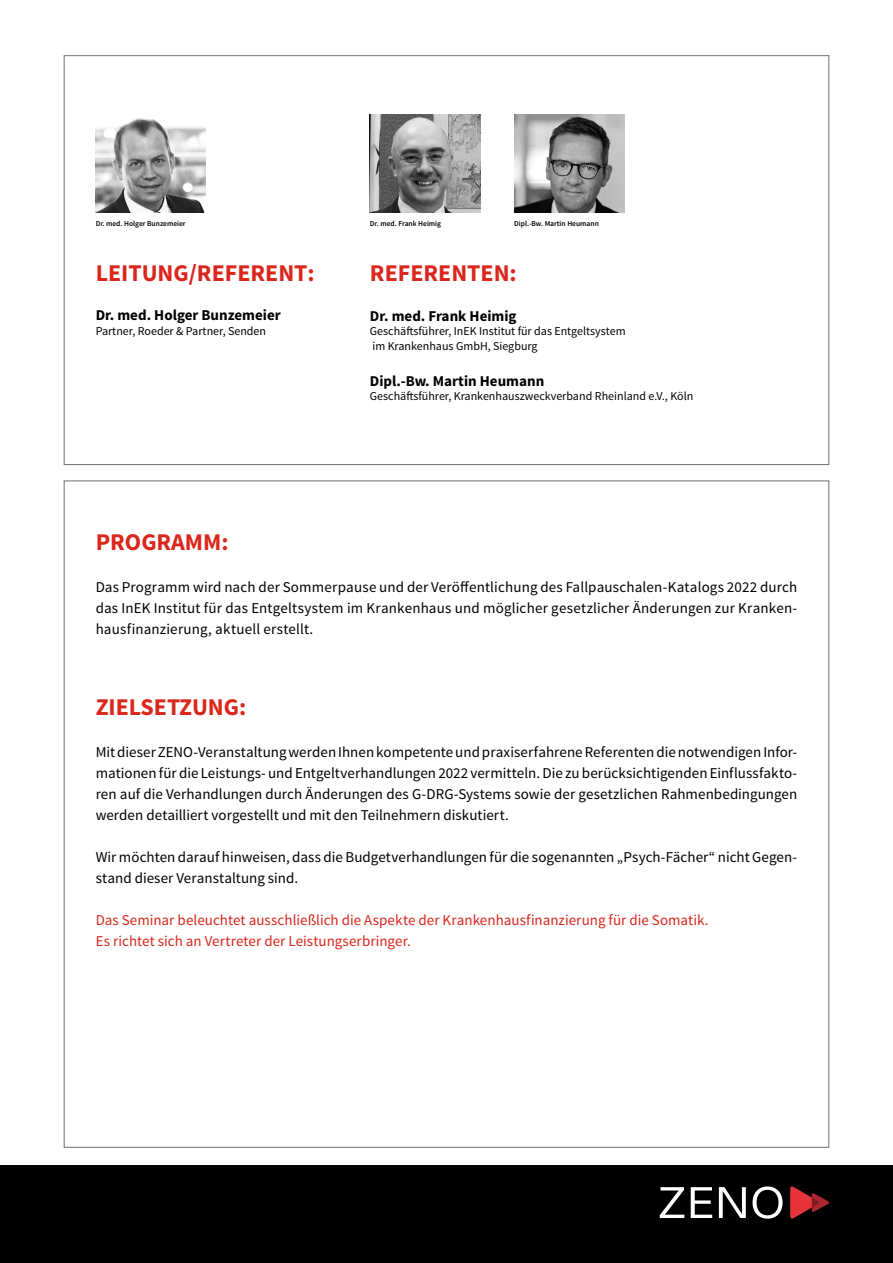
<style>
.page{position:relative;width:893px;height:1263px;background:#fff}
.page>*{position:absolute;margin:0;border:0;box-sizing:border-box;transform-origin:0 0}
.t1{font:700 24px "Source Sans Pro";color:#db261b}
.t2{font:15px/21px "Source Sans Pro";letter-spacing:.005em;color:#000;text-align:justify}
.t3{font:15px/21px "Source Sans Pro";color:#db261b}
.t4{font:700 15px "Source Sans Pro";color:#000}
.t5{font:12px/14.4px "Source Sans Pro";color:#000}
.t6{font:600 7.5px "Source Sans Pro";color:#000}
</style>
<div class="page">
<div style="left:0;top:1165px;width:893px;height:98px;background:#000"></div>
<svg style="left:660px;top:1186px;width:122px;height:33px"></svg>
<svg style="left:790px;top:1186px;width:39px;height:33px"></svg>
<img style="left:514px;top:115px;width:110px;height:98px">
<img style="left:370px;top:115px;width:110px;height:98px">
<img style="left:96px;top:118px;width:110px;height:95px">
<p class="t6" style="left:96px;top:219px;width:92px">Dr. med. Holger Bunzemeier</p>
<p class="t6" style="left:370px;top:219px;width:73px">Dr. med. Frank Heimig</p>
<p class="t6" style="left:514px;top:219px;width:86px">Dipl.-Bw. Martin Heumann</p>
<h1 class="t1" style="left:370px;top:258px;width:148px">REFERENTEN:</h1>
<p class="t4" style="left:370px;top:306px;width:148px">Dr. med. Frank Heimig</p>
<p class="t5" style="left:370px;top:324px;width:257px">Geschäftsführer, InEK Institut für das Entgeltsystem im Krankenhaus GmbH, Siegburg</p>
<p class="t4" style="left:370px;top:371px;width:176px">Dipl.-Bw. Martin Heumann</p>
<p class="t5" style="left:370px;top:389px;width:325px">Geschäftsführer, Krankenhauszweckverband Rheinland e.V., Köln</p>
<h1 class="t1" style="left:96px;top:258px;width:221px">LEITUNG/REFERENT:</h1>
<p class="t4" style="left:96px;top:306px;width:187px">Dr. med. Holger Bunzemeier</p>
<p class="t5" style="left:96px;top:324px;width:172px">Partner, Roeder &amp; Partner, Senden</p>
<h1 class="t1" style="left:96px;top:526px;width:134px">PROGRAMM:</h1>
<p class="t2" style="left:96px;top:576px;width:703px">Das Programm wird nach der Sommerpause und der Veröffentlichung des Fallpauschalen-Katalogs 2022 durch das InEK Institut für das Entgeltsystem im Krankenhaus und möglicher gesetzlicher Änderungen zur Kranken&shy;hausfinanzierung, aktuell erstellt.</p>
<h1 class="t1" style="left:96px;top:691px;width:152px">ZIELSETZUNG:</h1>
<p class="t2" style="left:96px;top:741px;width:703px">Mit dieser ZENO-Veranstaltung werden Ihnen kompetente und praxiserfahrene Referenten die notwendigen Infor&shy;mationen für die Leistungs- und Entgeltverhandlungen 2022 vermitteln. Die zu berücksichtigenden Einflussfakto&shy;ren auf die Verhandlungen durch Änderungen des G-DRG-Systems sowie der gesetzlichen Rahmenbedingungen werden detailliert vorgestellt und mit den Teilnehmern diskutiert.</p>
<p class="t2" style="left:96px;top:846px;width:703px">Wir möchten darauf hinweisen, dass die Budgetverhandlungen für die sogenannten „Psych-Fächer“ nicht Gegen&shy;stand dieser Veranstaltung sind.</p>
<p class="t3" style="left:96px;top:909px;width:614px">Das Seminar beleuchtet ausschließlich die Aspekte der Krankenhausfinanzierung für die Somatik.<br>Es richtet sich an Vertreter der Leistungserbringer.</p>
</div>
